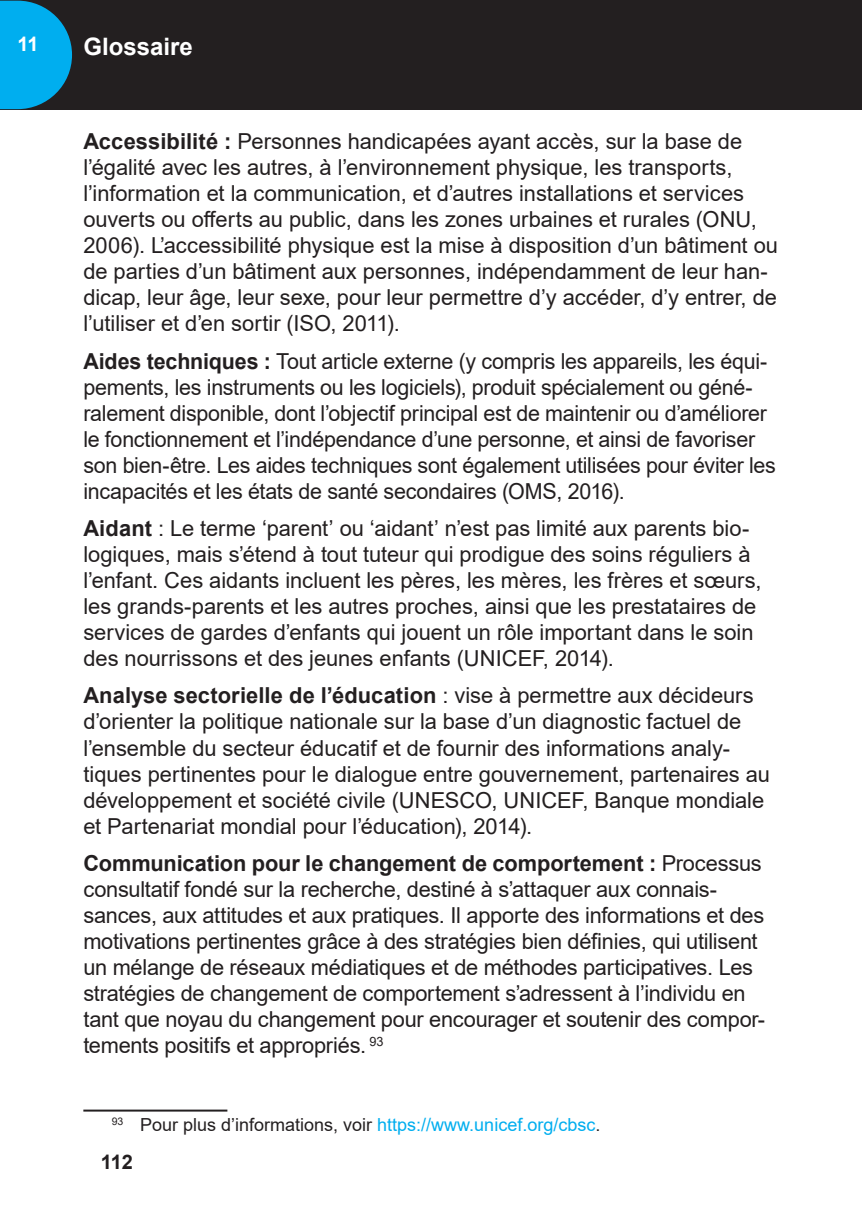
<style>
.page{position:relative;width:862px;height:1214px;background:#fff}
.page>*{position:absolute;margin:0;border:0;box-sizing:border-box;transform-origin:0 0}
.Heading_1{font:700 24px "Arial";color:#fff}
.Glossaire{font:22px/26px "Arial";letter-spacing:-.005em;color:#231f20}
.t1{font:700 20px "Arial";color:#231f20}
.CHAPTER_NUMBER{font:700 20px "Arial";color:#fff}
.Footnote_text{font:18px "Arial";color:#231f20}
.s1{font-weight:700}
.s2{color:#00aeef}
</style>
<div class="page">
<div style="left:0;top:0;width:862px;height:109px;background:#231f20"></div>
<svg style="left:0;top:1px;width:72px;height:108px"></svg>
<hr style="left:83px;top:1109px;width:144px;height:2px;background:#231f20">
<p class="CHAPTER_NUMBER" style="left:17px;top:30px;width:23px">11</p>
<p class="Heading_1" style="left:83px;top:30px;width:111px">Glossaire</p>
<p class="Glossaire" style="left:83px;top:128px;width:696px"><span class="s1">Accessibilité :</span> Personnes handicapées ayant accès, sur la base de l’égalité avec les autres, à l’environnement physique, les transports, l’information et la communication, et d’autres installations et services ouverts ou offerts au public, dans les zones urbaines et rurales (ONU, 2006). L’accessibilité physique est la mise à disposition d’un bâtiment ou de parties d’un bâtiment aux personnes, indépendamment de leur han&shy;dicap, leur âge, leur sexe, pour leur permettre d’y accéder, d’y entrer, de l’utiliser et d’en sortir (ISO, 2011).</p>
<p class="Glossaire" style="left:83px;top:347px;width:694px"><span class="s1">Aides techniques :</span> Tout article externe (y compris les appareils, les équi&shy;pements, les instruments ou les logiciels), produit spécialement ou géné&shy;ralement disponible, dont l’objectif principal est de maintenir ou d’améliorer le fonctionnement et l’indépendance d’une personne, et ainsi de favoriser son bien-être. Les aides techniques sont également utilisées pour éviter les incapacités et les états de santé secondaires (OMS, 2016).</p>
<p class="Glossaire" style="left:83px;top:515px;width:680px"><span class="s1">Aidant</span> : Le terme ‘parent’ ou ‘aidant’ n’est pas limité aux parents bio&shy;logiques, mais s’étend à tout tuteur qui prodigue des soins réguliers à l’enfant. Ces aidants incluent les pères, les mères, les frères et sœurs, les grands-parents et les autres proches, ainsi que les prestataires de services de gardes d’enfants qui jouent un rôle important dans le soin des nourrissons et des jeunes enfants (UNICEF, 2014).</p>
<p class="Glossaire" style="left:83px;top:682px;width:688px"><span class="s1">Analyse sectorielle de l’éducation</span> : vise à permettre aux décideurs d’orienter la politique nationale sur la base d’un diagnostic factuel de l’ensemble du secteur éducatif et de fournir des informations analy&shy;tiques pertinentes pour le dialogue entre gouvernement, partenaires au développement et société civile (UNESCO, UNICEF, Banque mondiale et Partenariat mondial pour l’éducation), 2014).</p>
<p class="Glossaire" style="left:83px;top:850px;width:683px"><span class="s1">Communication pour le changement de comportement :</span> Processus consultatif fondé sur la recherche, destiné à s’attaquer aux connais&shy;sances, aux attitudes et aux pratiques. Il apporte des informations et des motivations pertinentes grâce à des stratégies bien définies, qui utilisent un mélange de réseaux médiatiques et de méthodes participatives. Les stratégies de changement de comportement s’adressent à l’individu en tant que noyau du changement pour encourager et soutenir des compor&shy;tements positifs et appropriés. <sup>93</sup></p>
<p class="Footnote_text" style="left:112px;top:1111px;width:490px"><sup>93</sup> Pour plus d’informations, voir <span class="s2">https://www.unicef.org/cbsc</span>.</p>
<p class="t1" style="left:101px;top:1147px;width:34px">112</p>
</div>
